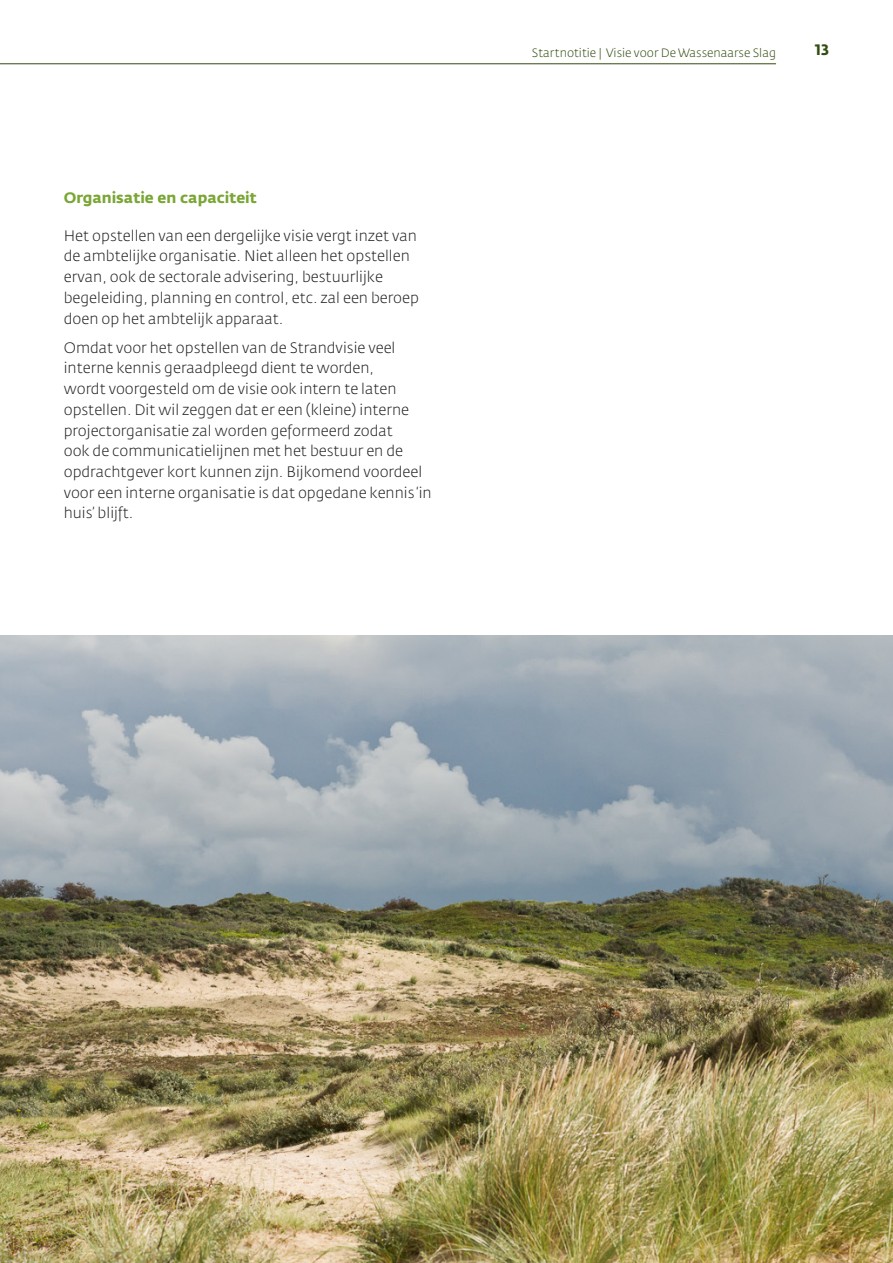
<style>
.page{position:relative;width:893px;height:1263px;background:#fff}
.page>*{position:absolute;margin:0;border:0;box-sizing:border-box;transform-origin:0 0}
.Basis_tekst{font:300 15px/20.7px "Fedra Sans Std";color:#231f20}
.Kop_1{font:700 15px "Fedra Sans Std";color:#7aa635}
.t1{font:700 15px "Fedra Sans Std";color:#324e10}
.t2{font:300 12px "Fedra Sans Std";color:#324e10}
</style>
<div class="page">
<img style="left:0;top:636px;width:893px;height:627px">
<hr style="left:0;top:64px;width:776px;height:1px;background:#324e10">
<p class="Kop_1" style="left:64px;top:188px;width:195px">Organisatie en capaciteit</p>
<p class="Basis_tekst" style="left:64px;top:225px;width:357px">Het opstellen van een dergelijke visie vergt inzet van de ambtelijke organisatie. Niet alleen het opstellen ervan, ook de sectorale advisering, bestuurlijke begeleiding, planning en control, etc. zal een beroep doen op het ambtelijk apparaat.</p>
<p class="Basis_tekst" style="left:64px;top:337px;width:369px">Omdat voor het opstellen van de Strandvisie veel interne kennis geraadpleegd dient te worden,<br>wordt voorgesteld om de visie ook intern te laten opstellen. Dit wil zeggen dat er een (kleine) interne projectorganisatie zal worden geformeerd zodat<br>ook de communicatielijnen met het bestuur en de opdrachtgever kort kunnen zijn. Bijkomend voordeel voor een interne organisatie is dat opgedane kennis ‘in huis’ blijft.</p>
<p class="t2" style="left:532px;top:46px;width:246px">Startnotitie | Visie voor De Wassenaarse Slag</p>
<p class="t1" style="left:815px;top:40px;width:16px">13</p>
</div>
